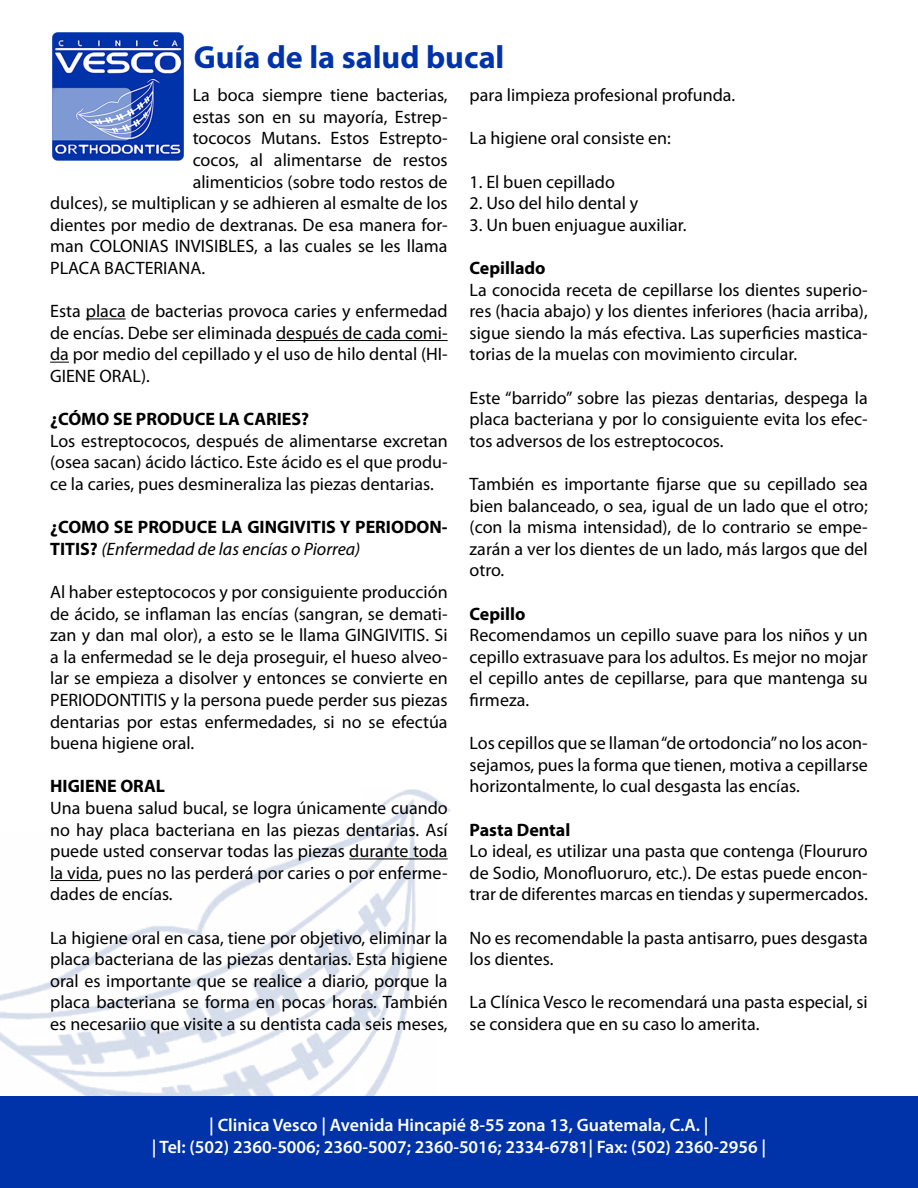
<style>
.page{position:relative;width:918px;height:1188px;background:#fff}
.page>*{position:absolute;margin:0;border:0;box-sizing:border-box;transform-origin:0 0}
.t1{font:700 32.1px "Myriad Pro";color:#0033a9}
.t2{font:18px/21.6px "Myriad Pro";color:#000;text-align:justify}
.t3{font:700 18px/21.6px "Myriad Pro";color:#000}
.t4{font:600 18px/21.6px "Myriad Pro";color:#fff;text-align:center}
.s1{font-weight:400;font-style:italic}
</style>
<div class="page">
<img style="left:0;top:789px;width:468px;height:308px">
<div style="left:0;top:1097px;width:918px;height:91px;background:#0033a9"></div>
<img style="left:52px;top:32px;width:132px;height:129px">
<hr style="left:86px;top:319px;width:40px;height:1px;background:#000">
<hr style="left:276px;top:340px;width:172px;height:1px;background:#000">
<svg style="left:50px;top:362px;width:19px;height:1px"></svg>
<hr style="left:349px;top:859px;width:99px;height:1px;background:#000">
<hr style="left:50px;top:880px;width:49px;height:1px;background:#000">
<h1 class="t1" style="left:194px;top:36px;width:312px">Guía de la salud bucal</h1>
<p class="t2" style="left:193px;top:84px;width:257px">La boca siempre tiene bacterias,</p>
<p class="t2" style="left:193px;top:106px;width:257px">estas son en su mayoría, Estrep-</p>
<p class="t2" style="left:193px;top:127px;width:257px">tococos Mutans. Estos Estrepto-</p>
<p class="t2" style="left:193px;top:149px;width:257px">cocos, al alimentarse de restos</p>
<p class="t2" style="left:193px;top:170px;width:256px">alimenticios (sobre todo restos de</p>
<p class="t2" style="left:50px;top:192px;width:399px">dulces), se multiplican y se adhieren al esmalte de los</p>
<p class="t2" style="left:50px;top:214px;width:399px">dientes por medio de dextranas. De esa manera for-</p>
<p class="t2" style="left:50px;top:235px;width:399px">man COLONIAS INVISIBLES, a las cuales se les llama</p>
<p class="t2" style="left:50px;top:257px;width:156px">PLACA BACTERIANA.</p>
<p class="t2" style="left:50px;top:300px;width:399px">Esta placa de bacterias provoca caries y enfermedad de encías. Debe ser eliminada después de cada comi&shy;da por medio del cepillado y el uso de hilo dental (HI-GIENE ORAL).</p>
<p class="t3" style="left:50px;top:408px;width:261px">¿CÓMO SE PRODUCE LA CARIES?</p>
<p class="t2" style="left:50px;top:430px;width:399px">Los estreptococos, después de alimentarse excretan (osea sacan) ácido láctico. Este ácido es el que produ&shy;ce la caries, pues desmineraliza las piezas dentarias.</p>
<p class="t3" style="left:50px;top:516px;width:399px">¿COMO SE PRODUCE LA GINGIVITIS Y PERIODON-<br>TITIS? <span class="s1">(Enfermedad de las encías o Piorrea)</span></p>
<p class="t2" style="left:50px;top:581px;width:399px">Al haber esteptococos y por consiguiente producción de ácido, se inflaman las encías (sangran, se demati&shy;zan y dan mal olor), a esto se le llama GINGIVITIS. Si a la enfermedad se le deja proseguir, el hueso alveo&shy;lar se empieza a disolver y entonces se convierte en PERIODONTITIS y la persona puede perder sus piezas dentarias por estas enfermedades, si no se efectúa buena higiene oral.</p>
<p class="t3" style="left:50px;top:775px;width:116px">HIGIENE ORAL</p>
<p class="t2" style="left:50px;top:797px;width:399px">Una buena salud bucal, se logra únicamente cuando no hay placa bacteriana en las piezas dentarias. Así puede usted conservar todas las piezas durante toda la vida, pues no las perderá por caries o por enferme&shy;dades de encías.</p>
<p class="t2" style="left:50px;top:926px;width:399px">La higiene oral en casa, tiene por objetivo, eliminar la placa bacteriana de las piezas dentarias. Esta higiene oral es importante que se realice a diario, porque la placa bacteriana se forma en pocas horas. También es necesariio que visite a su dentista cada seis meses,</p>
<p class="t2" style="left:470px;top:84px;width:267px">para limpieza profesional profunda.</p>
<p class="t2" style="left:470px;top:127px;width:203px">La higiene oral consiste en:</p>
<p class="t2" style="left:470px;top:170px;width:147px">1. El buen cepillado</p>
<p class="t2" style="left:470px;top:192px;width:170px">2. Uso del hilo dental y</p>
<p class="t2" style="left:470px;top:214px;width:218px">3. Un buen enjuague auxiliar.</p>
<p class="t3" style="left:470px;top:257px;width:78px">Cepillado</p>
<p class="t2" style="left:470px;top:278px;width:400px">La conocida receta de cepillarse los dientes superio&shy;res (hacia abajo) y los dientes inferiores (hacia arriba), sigue siendo la más efectiva. Las superficies mastica&shy;torias de la muelas con movimiento circular.</p>
<p class="t2" style="left:470px;top:386px;width:400px">Este “barrido” sobre las piezas dentarias, despega la placa bacteriana y por lo consiguiente evita los efec&shy;tos adversos de los estreptococos.</p>
<p class="t2" style="left:470px;top:473px;width:400px">También es importante fijarse que su cepillado sea bien balanceado, o sea, igual de un lado que el otro; (con la misma intensidad), de lo contrario se empe&shy;zarán a ver los dientes de un lado, más largos que del otro.</p>
<p class="t3" style="left:470px;top:602px;width:57px">Cepillo</p>
<p class="t2" style="left:470px;top:624px;width:400px">Recomendamos un cepillo suave para los niños y un cepillo extrasuave para los adultos. Es mejor no mojar el cepillo antes de cepillarse, para que mantenga su firmeza.</p>
<p class="t2" style="left:470px;top:732px;width:400px">Los cepillos que se llaman “de ortodoncia” no los acon&shy;sejamos, pues la forma que tienen, motiva a cepillarse horizontalmente, lo cual desgasta las encías.</p>
<p class="t3" style="left:470px;top:818px;width:102px">Pasta Dental</p>
<p class="t2" style="left:470px;top:840px;width:400px">Lo ideal, es utilizar una pasta que contenga (Floururo de Sodio, Monofluoruro, etc.). De estas puede encon&shy;trar de diferentes marcas en tiendas y supermercados.</p>
<p class="t2" style="left:470px;top:926px;width:400px">No es recomendable la pasta antisarro, pues desgasta los dientes.</p>
<p class="t2" style="left:470px;top:991px;width:400px">La Clínica Vesco le recomendará una pasta especial, si se considera que en su caso lo amerita.</p>
<p class="t4" style="left:152px;top:1114px;width:616px">| Clinica Vesco | Avenida Hincapié 8-55 zona 13, Guatemala, C.A. |<br>| Tel: (502) 2360-5006; 2360-5007; 2360-5016; 2334-6781| Fax: (502) 2360-2956 |</p>
</div>
